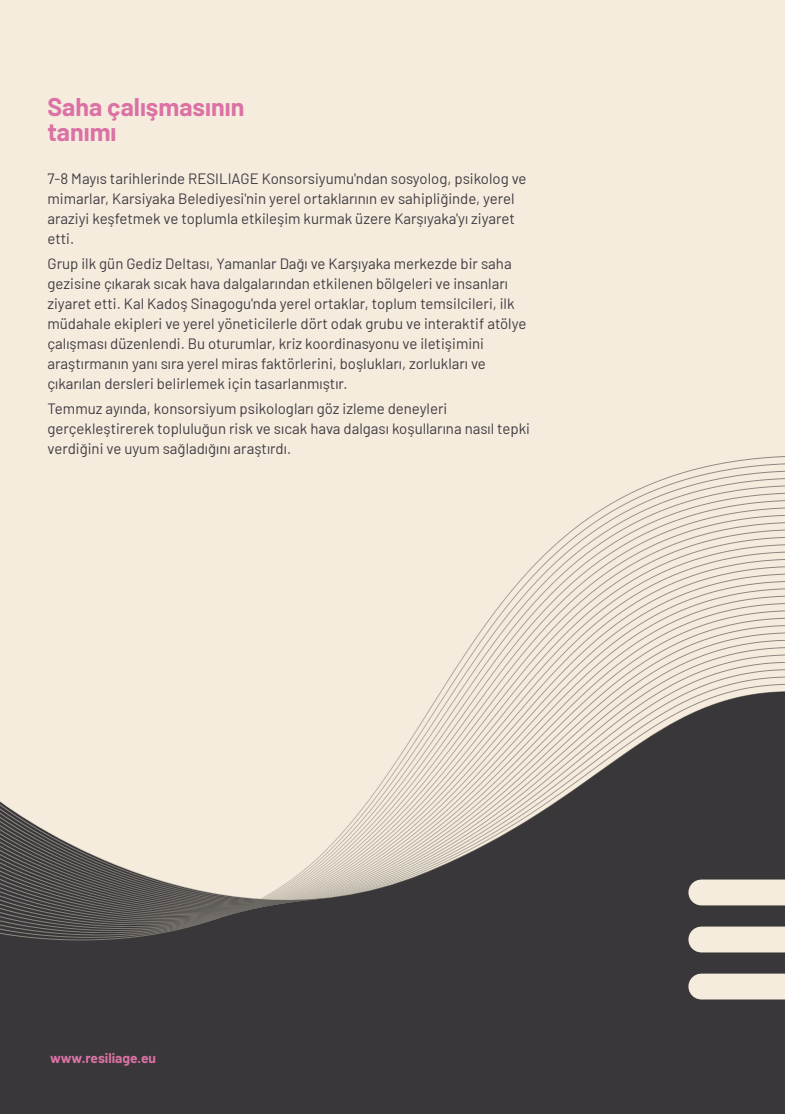
<style>
.page{position:relative;width:785px;height:1114px;background:#f5ecde}
.page>*{position:absolute;margin:0;border:0;box-sizing:border-box;transform-origin:0 0}
.t1{font:700 25px/25px "Barlow";color:#db71a4}
.t2{font:15px/20px "Barlow";color:#403c42}
.t3{font:700 13.75px "Barlow";color:#db71a4}
</style>
<div class="page">
<div style="left:0;top:940px;width:785px;height:174px;background:#393739"></div>
<svg style="left:0;top:463px;width:785px;height:474px"></svg>
<svg style="left:0;top:485px;width:785px;height:446px"></svg>
<svg style="left:0;top:500px;width:785px;height:427px"></svg>
<svg style="left:0;top:508px;width:785px;height:417px"></svg>
<svg style="left:0;top:515px;width:785px;height:408px"></svg>
<svg style="left:0;top:522px;width:785px;height:399px"></svg>
<svg style="left:0;top:530px;width:785px;height:390px"></svg>
<svg style="left:0;top:537px;width:785px;height:381px"></svg>
<svg style="left:0;top:544px;width:785px;height:373px"></svg>
<svg style="left:0;top:552px;width:785px;height:364px"></svg>
<svg style="left:0;top:559px;width:785px;height:356px"></svg>
<svg style="left:0;top:566px;width:785px;height:347px"></svg>
<svg style="left:0;top:574px;width:785px;height:338px"></svg>
<svg style="left:0;top:581px;width:785px;height:330px"></svg>
<svg style="left:0;top:588px;width:785px;height:322px"></svg>
<svg style="left:0;top:596px;width:785px;height:313px"></svg>
<svg style="left:0;top:603px;width:785px;height:305px"></svg>
<svg style="left:0;top:611px;width:785px;height:7px"></svg>
<svg style="left:0;top:618px;width:785px;height:289px"></svg>
<svg style="left:0;top:625px;width:785px;height:281px"></svg>
<svg style="left:0;top:633px;width:785px;height:272px"></svg>
<svg style="left:0;top:640px;width:785px;height:7px"></svg>
<svg style="left:0;top:647px;width:785px;height:257px"></svg>
<svg style="left:0;top:655px;width:785px;height:248px"></svg>
<svg style="left:0;top:662px;width:785px;height:7px"></svg>
<svg style="left:0;top:669px;width:785px;height:233px"></svg>
<svg style="left:0;top:677px;width:785px;height:224px"></svg>
<svg style="left:0;top:684px;width:785px;height:7px"></svg>
<svg style="left:0;top:691px;width:785px;height:209px"></svg>
<div style="left:701px;top:879px;width:84px;height:26px;background:#f5ecde"></div>
<div style="left:701px;top:926px;width:84px;height:26px;background:#f5ecde"></div>
<div style="left:701px;top:973px;width:84px;height:26px;background:#f5ecde"></div>
<h1 class="t1" style="left:47px;top:93px;width:198px">Saha çalışmasının tanımı</h1>
<p class="t2" style="left:47px;top:167px;width:481px">7-8 Mayıs tarihlerinde RESILIAGE Konsorsiyumu'ndan sosyolog, psikolog ve mimarlar, Karsiyaka Belediyesi'nin yerel ortaklarının ev sahipliğinde, yerel araziyi keşfetmek ve toplumla etkileşim kurmak üzere Karşıyaka'yı ziyaret etti.</p>
<p class="t2" style="left:47px;top:252px;width:480px">Grup ilk gün Gediz Deltası, Yamanlar Dağı ve Karşıyaka merkezde bir saha gezisine çıkarak sıcak hava dalgalarından etkilenen bölgeleri ve insanları ziyaret etti. Kal Kadoş Sinagogu'nda yerel ortaklar, toplum temsilcileri, ilk müdahale ekipleri ve yerel yöneticilerle dört odak grubu ve interaktif atölye çalışması düzenlendi. Bu oturumlar, kriz koordinasyonu ve iletişimini araştırmanın yanı sıra yerel miras faktörlerini, boşlukları, zorlukları ve çıkarılan dersleri belirlemek için tasarlanmıştır.</p>
<p class="t2" style="left:47px;top:397px;width:484px">Temmuz ayında, konsorsiyum psikologları göz izleme deneyleri gerçekleştirerek topluluğun risk ve sıcak hava dalgası koşullarına nasıl tepki verdiğini ve uyum sağladığını araştırdı.</p>
<p class="t3" style="left:50px;top:1053px;width:108px">www.resiliage.eu</p>
</div>
